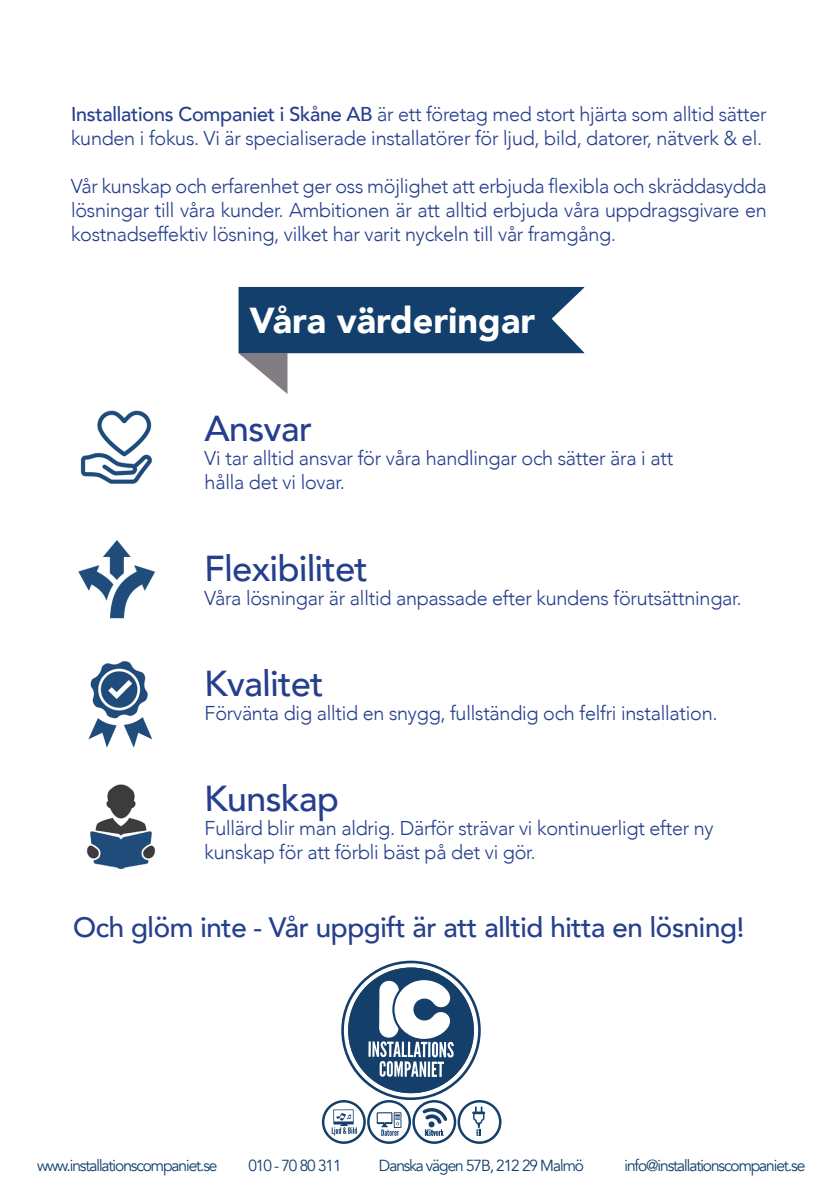
<style>
.page{position:relative;width:840px;height:1191px;background:#fff}
.page>*{position:absolute;margin:0;border:0;box-sizing:border-box;transform-origin:0 0}
.t1{font:500 36px "Avenir";color:#253f8e}
.t2{font:900 36px "Avenir";color:#fff}
.t3{font:500 28px "Avenir";color:#253f8e}
.t4{font:300 20px/24px "Avenir";letter-spacing:-.02em;color:#253f8e}
.t5{font:16px "Avenir";color:#133f6c}
.s1{font-weight:500}
</style>
<div class="page">
<svg style="left:321px;top:960px;width:180px;height:183px"></svg>
<svg style="left:238px;top:353px;width:50px;height:41px"></svg>
<div style="left:238px;top:287px;width:346px;height:66px;background:#133f6c"></div>
<svg style="left:550px;top:286px;width:35px;height:68px"></svg>
<img style="left:88px;top:661px;width:63px;height:87px">
<img style="left:78px;top:540px;width:77px;height:79px">
<img style="left:86px;top:784px;width:70px;height:86px">
<img style="left:80px;top:410px;width:73px;height:74px">
<p class="t4" style="left:71px;top:102px;width:697px"><span class="s1">Installations Companiet i Skåne AB</span> är ett företag med stort hjärta som alltid sätter kunden i fokus. Vi är specialiserade installatörer för ljud, bild, datorer, nätverk &amp; el.</p>
<p class="t4" style="left:71px;top:174px;width:697px;text-align:justify">Vår kunskap och erfarenhet ger oss möjlighet att erbjuda flexibla och skräddasydda lösningar till våra kunder. Ambitionen är att alltid erbjuda våra uppdragsgivare en kostnadseffektiv lösning, vilket har varit nyckeln till vår framgång.</p>
<p class="t2" style="left:249px;top:289px;width:287px">Våra värderingar</p>
<p class="t1" style="left:204px;top:398px;width:110px">Ansvar</p>
<p class="t4" style="left:204px;top:446px;width:470px">Vi tar alltid ansvar för våra handlingar och sätter ära i att hålla det vi lovar.</p>
<p class="t1" style="left:204px;top:537px;width:166px">Flexibilitet</p>
<p class="t4" style="left:204px;top:586px;width:538px">Våra lösningar är alltid anpassade efter kundens förutsättningar.</p>
<p class="t1" style="left:204px;top:652px;width:121px">Kvalitet</p>
<p class="t4" style="left:204px;top:701px;width:514px">Förvänta dig alltid en snygg, fullständig och felfri installation.</p>
<p class="t1" style="left:204px;top:767px;width:137px">Kunskap</p>
<p class="t4" style="left:204px;top:816px;width:511px">Fullärd blir man aldrig. Därför strävar vi kontinuerligt efter ny kunskap för att förbli bäst på det vi gör.</p>
<p class="t3" style="left:73px;top:902px;width:673px">Och glöm inte - Vår uppgift är att alltid hitta en lösning!</p>
<p class="t5" style="left:37px;top:1156px;width:182px">www.installationscompaniet.se</p>
<p class="t5" style="left:248px;top:1156px;width:95px">010 - 70 80 311</p>
<p class="t5" style="left:378px;top:1156px;width:207px">Danska vägen 57B, 212 29 Malmö</p>
<p class="t5" style="left:624px;top:1156px;width:183px">info@installationscompaniet.se</p>
</div>
